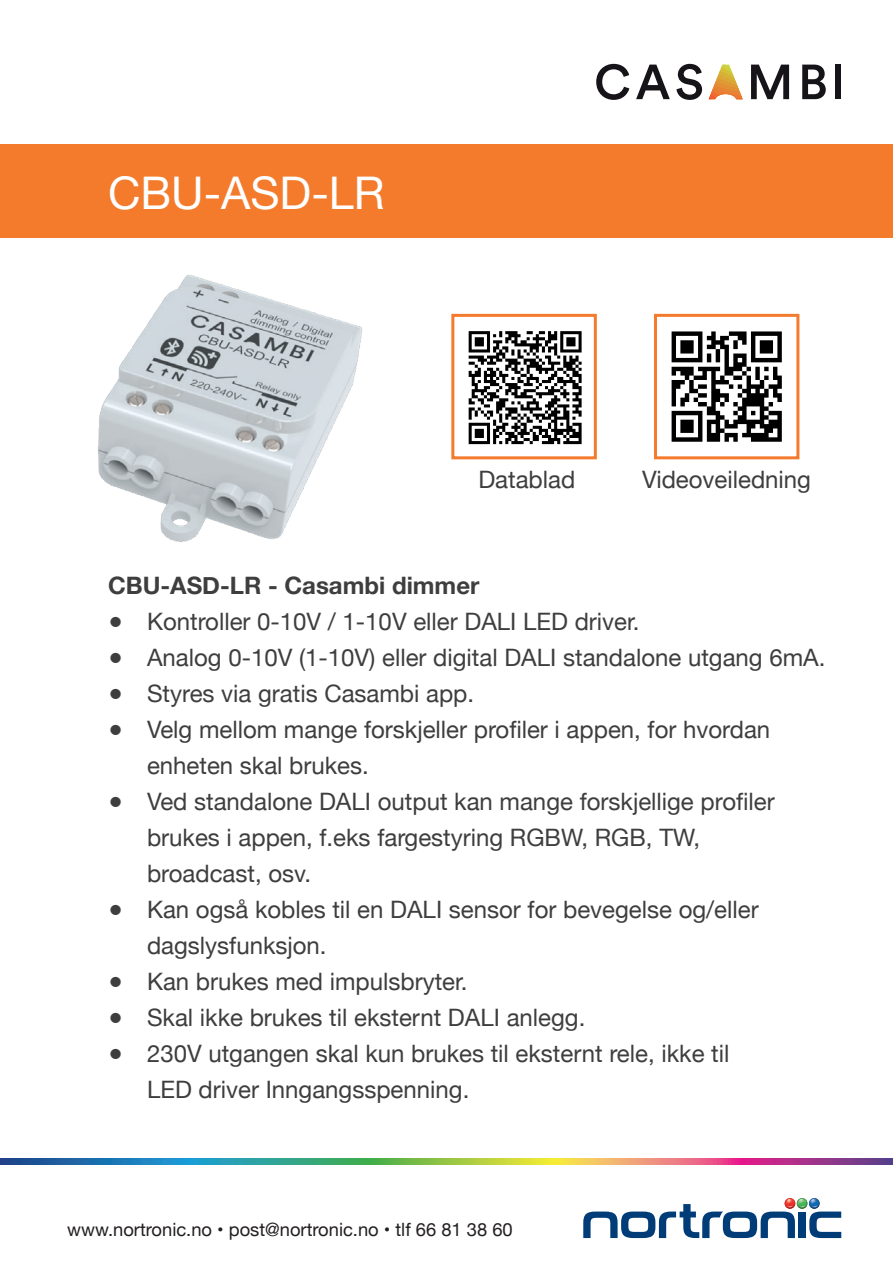
<style>
.page{position:relative;width:893px;height:1276px;background:#fff}
.page>*{position:absolute;margin:0;border:0;box-sizing:border-box;transform-origin:0 0}
.t1{font:45px "Helvetica Neue";color:#fff}
.t2{font:24px/36px "Helvetica Neue";color:#3e3e3f}
.t3{font:700 24px "Helvetica Neue";color:#3e3e3f}
.t4{font:18.3px "Helvetica Neue";color:#231f20}
</style>
<div class="page">
<svg style="left:709px;top:65px;width:33px;height:34px"></svg>
<svg style="left:596px;top:64px;width:33px;height:36px"></svg>
<svg style="left:636px;top:65px;width:34px;height:34px"></svg>
<svg style="left:676px;top:64px;width:26px;height:36px"></svg>
<svg style="left:751px;top:65px;width:38px;height:34px"></svg>
<svg style="left:802px;top:65px;width:24px;height:34px"></svg>
<div style="left:835px;top:65px;width:6px;height:34px;background:#171419"></div>
<svg style="left:0;top:1158px;width:893px;height:6px;background:#7e897f"></svg>
<div style="left:0;top:145px;width:893px;height:93px;background:#f47b2c"></div>
<svg style="left:583px;top:1198px;width:258px;height:40px"></svg>
<img style="left:98px;top:275px;width:264px;height:267px">
<svg style="left:672px;top:331px;width:110px;height:111px"></svg>
<div style="left:654px;top:314px;width:145px;height:145px;border:3px solid #f47b2d"></div>
<svg style="left:469px;top:331px;width:113px;height:113px"></svg>
<div style="left:451px;top:314px;width:146px;height:145px;border:3px solid #f47b2d"></div>
<h1 class="t1" style="left:108px;top:160px;width:278px">CBU-ASD-LR</h1>
<p class="t2" style="left:478px;top:462px;width:98px">Datablad</p>
<p class="t2" style="left:642px;top:462px;width:170px">Videoveiledning</p>
<p class="t3" style="left:108px;top:567px;width:373px">CBU-ASD-LR - Casambi dimmer</p>
<p class="t2" style="left:108px;top:605px;width:533px">● Kontroller 0-10V / 1-10V eller DALI LED driver.</p>
<p class="t2" style="left:108px;top:641px;width:719px">● Analog 0-10V (1-10V) eller digital DALI standalone utgang 6mA.</p>
<p class="t2" style="left:108px;top:677px;width:368px">● Styres via gratis Casambi app.</p>
<p class="t2" style="left:147px;top:713px;width:625px;text-indent:-39px">● Velg mellom mange forskjeller profiler i appen, for hvordan enheten skal brukes.</p>
<p class="t2" style="left:147px;top:785px;width:629px;text-indent:-39px">● Ved standalone DALI output kan mange forskjellige profiler brukes i appen, f.eks fargestyring RGBW, RGB, TW, broadcast, osv.</p>
<p class="t2" style="left:147px;top:893px;width:613px;text-indent:-39px">● Kan også kobles til en DALI sensor for bevegelse og/eller dagslysfunksjon.</p>
<p class="t2" style="left:108px;top:965px;width:361px">● Kan brukes med impulsbryter.</p>
<p class="t2" style="left:108px;top:1001px;width:479px">● Skal ikke brukes til eksternt DALI anlegg.</p>
<p class="t2" style="left:147px;top:1037px;width:584px;text-indent:-39px">● 230V utgangen skal kun brukes til eksternt rele, ikke til<br>LED driver Inngangsspenning.</p>
<p class="t4" style="left:67px;top:1216px;width:447px">www.nortronic.no • post@nortronic.no • tlf 66 81 38 60</p>
</div>
